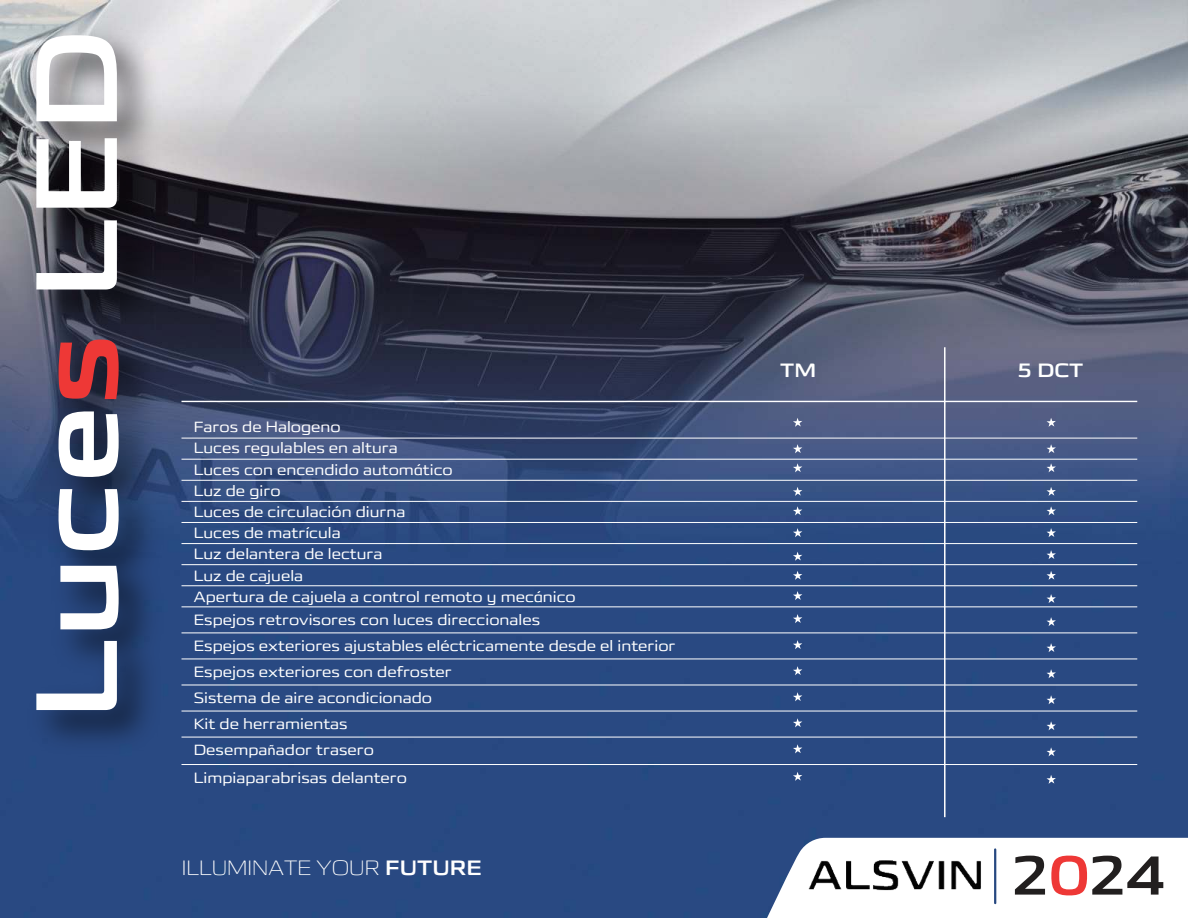
<style>
.page{position:relative;width:1188px;height:918px;background:#fff}
.page>*{position:absolute;margin:0;border:0;box-sizing:border-box;transform-origin:0 0}
.t1{font:116.7px "CHANGANUNITYPES B GB1 0";color:#fff}
.t2{font:55.2px "CHANGANUNITYPES B GB1 0";color:#221f1f}
.t3{font:21px "CHANGANUNITYPES L GB1 0";color:#fff}
.t4{font:19.5px "CHANGANUNITYPES B GB1 0";color:#fff}
.t5{font:15px/21.3px "CHANGANUNITYPES R GB1 0";color:#fff}
.s1{color:#ee3836}
.s2{font-family:"Myriad Pro"}
.s3{font-family:"CHANGANUNITYPES B GB1 0"}
</style>
<div class="page">
<img style="left:0;top:0;width:1188px;height:918px">
<hr style="left:182px;top:438px;width:955px;height:1px;background:#fff">
<hr style="left:182px;top:459px;width:955px;height:1px;background:#fff">
<hr style="left:182px;top:480px;width:955px;height:1px;background:#fff">
<hr style="left:182px;top:501px;width:955px;height:1px;background:#fff">
<hr style="left:182px;top:522px;width:955px;height:1px;background:#fff">
<hr style="left:182px;top:543px;width:955px;height:1px;background:#fff">
<hr style="left:182px;top:564px;width:955px;height:1px;background:#fff">
<hr style="left:182px;top:585px;width:955px;height:1px;background:#fff">
<hr style="left:182px;top:607px;width:955px;height:1px;background:#fff">
<hr style="left:182px;top:633px;width:955px;height:1px;background:#fff">
<hr style="left:182px;top:659px;width:955px;height:1px;background:#fff">
<hr style="left:182px;top:685px;width:955px;height:1px;background:#fff">
<hr style="left:182px;top:711px;width:955px;height:1px;background:#fff">
<hr style="left:182px;top:737px;width:955px;height:1px;background:#fff">
<hr style="left:182px;top:764px;width:955px;height:1px;background:#fff">
<hr style="left:182px;top:401px;width:955px;height:1px;background:#fff">
<hr style="left:944px;top:347px;width:2px;height:470px;background:#fff">
<svg style="left:762px;top:838px;width:426px;height:80px"></svg>
<hr style="left:994px;top:849px;width:2px;height:54px;background:#264880">
<img style="left:802px;top:848px;width:188px;height:55px">
<svg style="left:793px;top:463px;width:9px;height:9px"></svg>
<svg style="left:793px;top:444px;width:9px;height:9px"></svg>
<svg style="left:793px;top:418px;width:9px;height:9px"></svg>
<svg style="left:793px;top:487px;width:9px;height:9px"></svg>
<svg style="left:793px;top:506px;width:9px;height:9px"></svg>
<svg style="left:793px;top:528px;width:9px;height:9px"></svg>
<svg style="left:793px;top:552px;width:9px;height:9px"></svg>
<svg style="left:793px;top:571px;width:9px;height:9px"></svg>
<svg style="left:793px;top:591px;width:9px;height:9px"></svg>
<svg style="left:1047px;top:463px;width:9px;height:9px"></svg>
<svg style="left:1047px;top:444px;width:9px;height:9px"></svg>
<svg style="left:1047px;top:418px;width:9px;height:9px"></svg>
<svg style="left:1047px;top:487px;width:9px;height:9px"></svg>
<svg style="left:1047px;top:506px;width:9px;height:9px"></svg>
<svg style="left:1047px;top:528px;width:9px;height:9px"></svg>
<svg style="left:1047px;top:550px;width:9px;height:9px"></svg>
<svg style="left:1047px;top:571px;width:9px;height:9px"></svg>
<svg style="left:1047px;top:594px;width:9px;height:9px"></svg>
<svg style="left:793px;top:614px;width:9px;height:9px"></svg>
<svg style="left:1047px;top:617px;width:9px;height:9px"></svg>
<svg style="left:793px;top:640px;width:9px;height:9px"></svg>
<svg style="left:1047px;top:643px;width:9px;height:9px"></svg>
<svg style="left:793px;top:666px;width:9px;height:9px"></svg>
<svg style="left:1047px;top:669px;width:9px;height:9px"></svg>
<svg style="left:793px;top:692px;width:9px;height:9px"></svg>
<svg style="left:1047px;top:695px;width:9px;height:9px"></svg>
<svg style="left:793px;top:718px;width:9px;height:9px"></svg>
<svg style="left:1047px;top:721px;width:9px;height:9px"></svg>
<svg style="left:793px;top:744px;width:9px;height:9px"></svg>
<svg style="left:1047px;top:747px;width:9px;height:9px"></svg>
<img style="left:0;top:10px;width:212px;height:761px">
<svg style="left:793px;top:772px;width:9px;height:9px"></svg>
<svg style="left:1047px;top:775px;width:9px;height:9px"></svg>
<h1 class="t1" style="left:32px;top:720px;width:693px;rotate:-90deg">Luce<span class="s1">s</span> LED</h1>
<p class="t5" style="left:194px;top:417px;width:261px">Faros de Halogeno<br>Luces regulables en altura<br>Luces con encendido automático<br>Luz de giro<br>Luces de circulación diurna<br>Luces de matrícula<br>Luz delantera de lectura</p>
<p class="t5" style="left:194px;top:567px;width:384px;line-height:20.7px">Luz de cajuela<br>Apertura de cajuela a control remoto y mecánico</p>
<p class="t5" style="left:194px;top:608px;width:483px;line-height:26.1px">Espejos retrovisores con luces direccionales<br>Espejos exteriores ajustables eléctricamente desde el interior Espejos exteriores con defroster<br>Sistema de aire acondicionado<br>Kit de herramientas</p>
<p class="t5" style="left:194px;top:740px;width:182px">Desempa<span class="s2">ñ</span>ador trasero</p>
<p class="t5" style="left:194px;top:768px;width:215px">Limpiaparabrisas delantero</p>
<h3 class="t3" style="left:182px;top:855px;width:302px">ILLUMINATE YOUR <span class="s3">FUTURE</span></h3>
<h3 class="t4" style="left:780px;top:363px;width:37px">TM</h3>
<h3 class="t4" style="left:1018px;top:363px;width:67px">5 DCT</h3>
<h2 class="t2" style="left:1013px;top:854px;width:155px">2<span class="s1">0</span>24</h2>
</div>
